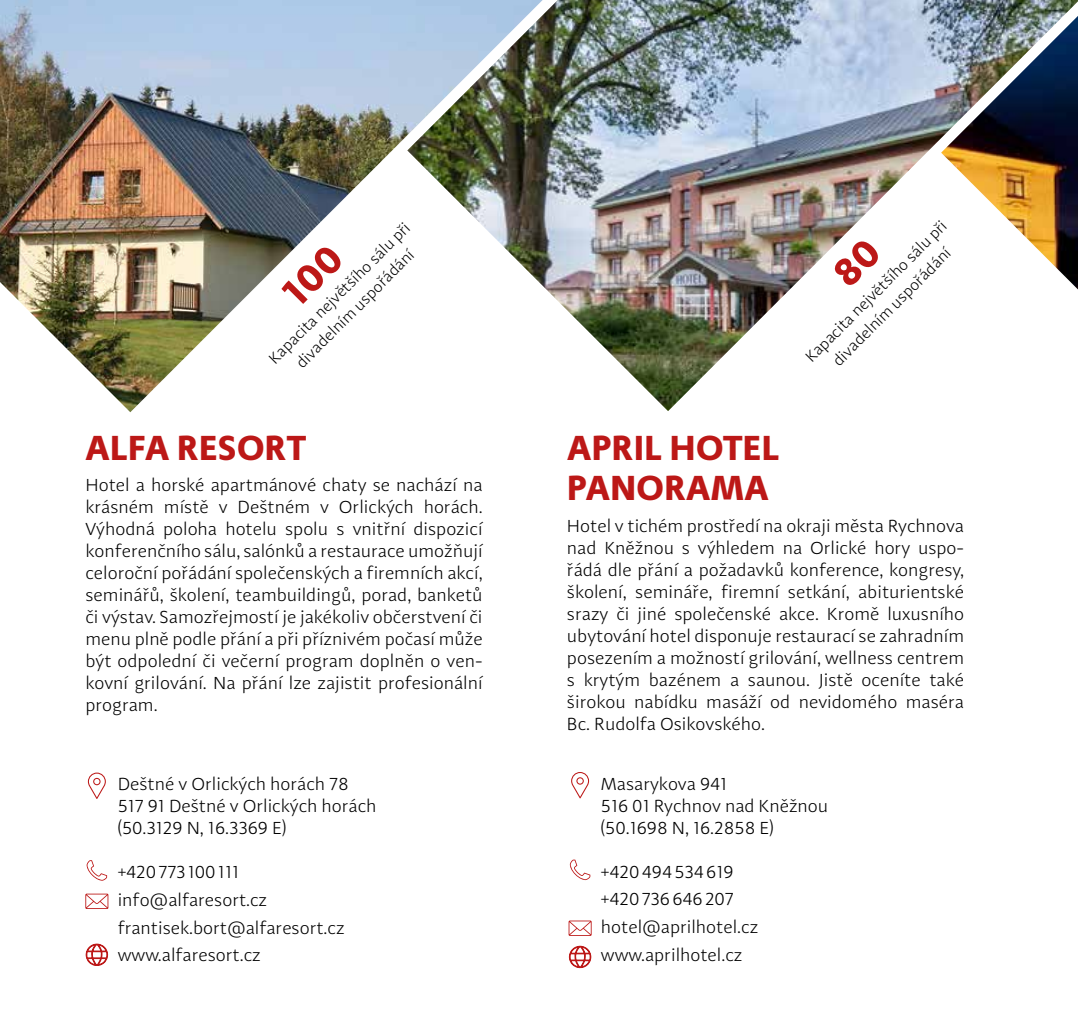
<style>
.page{position:relative;width:1078px;height:1021px;background:#fff}
.page>*{position:absolute;margin:0;border:0;box-sizing:border-box;transform-origin:0 0}
.t1{font:700 36px/40px "Adagio Sans";letter-spacing:.01em;color:#bc1817}
.t2{font:300 18px/22px "Adagio Sans";color:#000}
.t3{font:300 16px/22px "Adagio Sans";color:#000;text-align:center}
</style>
<div class="page">
<img style="left:0;top:0;width:407px;height:412px">
<svg style="left:87px;top:860px;width:20px;height:20px"></svg>
<svg style="left:85px;top:893px;width:23px;height:16px"></svg>
<svg style="left:88px;top:772px;width:18px;height:27px"></svg>
<svg style="left:86px;top:943px;width:22px;height:22px"></svg>
<img style="left:407px;top:0;width:670px;height:411px">
<svg style="left:569px;top:859px;width:21px;height:21px"></svg>
<svg style="left:568px;top:920px;width:23px;height:15px"></svg>
<svg style="left:571px;top:772px;width:18px;height:26px"></svg>
<svg style="left:569px;top:945px;width:22px;height:23px"></svg>
<img style="left:940px;top:16px;width:137px;height:273px">
<svg style="left:281px;top:243px;width:64px;height:64px"></svg>
<svg style="left:830px;top:237px;width:52px;height:51px"></svg>
<p class="t3" style="left:264px;top:353px;width:194px;rotate:-45deg">Kapacita největšího sálu při divadelním uspořádání</p>
<p class="t3" style="left:800px;top:351px;width:194px;rotate:-45deg">Kapacita největšího sálu při divadelním uspořádání</p>
<h1 class="t1" style="left:86px;top:428px;width:222px">ALFA RESORT</h1>
<p class="t2" style="left:85px;top:474px;width:398px;text-align:justify">Hotel a horské apartmánové chaty se nachází na krásném místě v Deštném v Orlických horách.<br>Výhodná poloha hotelu spolu s vnitřní dispozicí konferenčního sálu, salónků a restaurace umožňují celoroční pořádání společenských a firemních akcí, seminářů, školení, teambuildingů, porad, banketů či výstav. Samozřejmostí je jakékoliv občerstvení či menu plně podle přání a při příznivém počasí může být odpolední či večerní program doplněn o ven&shy;kovní grilování. Na přání lze zajistit profesionální program.</p>
<p class="t2" style="left:118px;top:773px;width:260px">Deštné v Orlických horách 78<br>517 91 Deštné v Orlických horách (50.3129 N, 16.3369 E)</p>
<p class="t2" style="left:118px;top:858px;width:228px;line-height:27.6px">+420773100111 info@alfaresort.cz frantisek.bort@alfaresort.cz www.alfaresort.cz</p>
<h1 class="t1" style="left:567px;top:428px;width:214px">APRIL HOTEL<br>PANORAMA</h1>
<p class="t2" style="left:567px;top:514px;width:398px;text-align:justify">Hotel v tichém prostředí na okraji města Rychnova nad Kněžnou s výhledem na Orlické hory uspo&shy;řádá dle přání a požadavků konference, kongresy, školení, semináře, firemní setkání, abiturientské srazy či jiné společenské akce. Kromě luxusního ubytování hotel disponuje restaurací se zahradním posezením a možností grilování, wellness centrem s krytým bazénem a saunou. Jistě oceníte také širokou nabídku masáží od nevidomého maséra Bc. Rudolfa Osikovského.</p>
<p class="t2" style="left:600px;top:772px;width:229px">Masarykova 941<br>516 01 Rychnov nad Kněžnou (50.1698 N, 16.2858 E)</p>
<p class="t2" style="left:600px;top:858px;width:159px;line-height:27.6px">+420494534619 +420736646207 hotel@aprilhotel.cz www.aprilhotel.cz</p>
</div>
